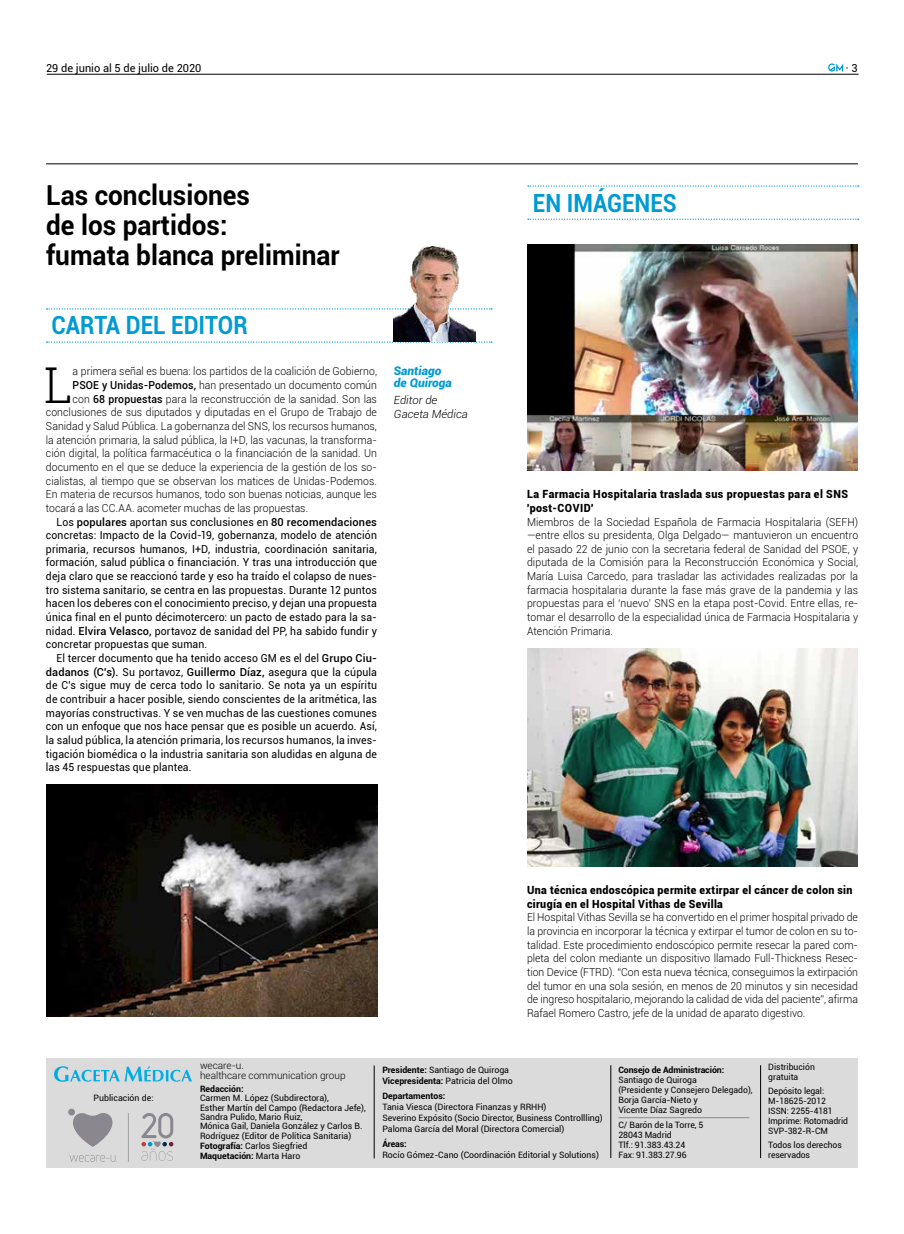
<style>
.page{position:relative;width:904px;height:1234px;background:#fff}
.page>*{position:absolute;margin:0;border:0;box-sizing:border-box;transform-origin:0 0}
.t1{font:300 49.38px "Roboto Slab";color:#000}
.t2{font:700 27.5px/30px "Roboto";color:#000;scale:.95 1}
.t3{font:700 25px "Roboto";letter-spacing:-.005em;color:#009bd2;scale:.9 1}
.t4{font:italic 900 11.88px/11.2px "Roboto";color:#009bd2}
.t5{font:900 11.25px/13.6px "Roboto";letter-spacing:.04em;color:#000;scale:.95 1}
.t6{font:italic 300 11.25px/13.8px "Roboto";color:#000}
.t7{font:300 11px/13.6px "Roboto";letter-spacing:.005em;color:#000;text-align:justify;scale:.95 1}
.t8{font:11px "Roboto";letter-spacing:.015em;color:#000;scale:.95 1}
.t9{font:11px "Roboto";letter-spacing:.015em;color:#000}
.t10{font:300 10px/10px "Roboto";color:#000}
.t11{font:8.75px/10px "Roboto";color:#000}
.t12{font:700 8.75px "Roboto";letter-spacing:-.01em;color:#000}
.s1{font-weight:500}
.s2{font-weight:700}
</style>
<div class="page">
<hr style="left:47px;top:74px;width:811px;height:1px;background:#000">
<svg style="left:828px;top:63px;width:15px;height:9px"></svg>
<hr style="left:46px;top:163px;width:811px;height:1px;background:#000">
<svg style="left:47px;top:308px;width:445px;height:1px"></svg>
<svg style="left:47px;top:341px;width:445px;height:1px"></svg>
<img style="left:46px;top:784px;width:331px;height:232px">
<svg style="left:528px;top:185px;width:330px;height:2px"></svg>
<svg style="left:528px;top:218px;width:330px;height:2px"></svg>
<img style="left:527px;top:244px;width:330px;height:227px">
<img style="left:527px;top:648px;width:330px;height:218px">
<img style="left:393px;top:246px;width:82px;height:95px">
<div style="left:46px;top:1057px;width:811px;height:109px;background:#dbdbdb"></div>
<svg style="left:54px;top:1066px;width:138px;height:15px"></svg>
<hr style="left:618px;top:1117px;width:131px;height:1px;background:#8c8b89">
<hr style="left:610px;top:1064px;width:1px;height:93px;background:#000">
<hr style="left:374px;top:1065px;width:1px;height:93px;background:#000">
<svg style="left:73px;top:1113px;width:39px;height:33px"></svg>
<div style="left:68px;top:1108px;width:7px;height:7px;background:#8a888e;border-radius:50%"></div>
<svg style="left:69px;top:1155px;width:47px;height:6px"></svg>
<svg style="left:141px;top:1113px;width:32px;height:47px"></svg>
<hr style="left:128px;top:1112px;width:1px;height:49px;background:#a2a0a2">
<hr style="left:760px;top:1064px;width:1px;height:93px;background:#000">
<p class="t9" style="left:46px;top:60px;width:157px">29 de junio al 5 de julio de 2020</p>
<p class="t9" style="left:845px;top:60px;width:13px">· 3</p>
<h2 class="t2" style="left:46px;top:179px;width:310px">Las conclusiones<br>de los partidos:<br>fumata blanca preliminar</h2>
<h3 class="t3" style="left:52px;top:308px;width:219px">CARTA DEL EDITOR</h3>
<h1 class="t1" style="left:44px;top:351px;width:30px">L</h1>
<p class="t7" style="left:73px;top:364px;width:322px">a primera señal es buena: los partidos de la coalición de Gobierno,</p>
<p class="t7" style="left:73px;top:378px;width:322px"><span class="s1">PSOE y Unidas-Podemos,</span> han presentado un documento común</p>
<p class="t7" style="left:73px;top:391px;width:322px">con <span class="s1">68 propuestas</span> para la reconstrucción de la sanidad. Son las</p>
<p class="t7" style="left:46px;top:405px;width:350px">conclusiones de sus diputados y diputadas en el Grupo de Trabajo de</p>
<p class="t7" style="left:46px;top:419px;width:350px">Sanidad y Salud Pública. La gobernanza del SNS, los recursos humanos,</p>
<p class="t7" style="left:46px;top:432px;width:350px">la atención primaria, la salud pública, la I+D, las vacunas, la transforma-</p>
<p class="t7" style="left:46px;top:446px;width:350px">ción digital, la política farmacéutica o la financiación de la sanidad. Un</p>
<p class="t7" style="left:46px;top:459px;width:350px">documento en el que se deduce la experiencia de la gestión de los so-</p>
<p class="t7" style="left:46px;top:473px;width:350px">cialistas, al tiempo que se observan los matices de Unidas-Podemos.</p>
<p class="t7" style="left:46px;top:487px;width:350px">En materia de recursos humanos, todo son buenas noticias, aunque les</p>
<p class="t7" style="left:46px;top:500px;width:277px">tocará a las CC.AA. acometer muchas de las propuestas.</p>
<p class="t8" style="left:57px;top:514px;width:339px">Los <span class="s1">populares</span> aportan sus conclusiones en <span class="s1">80 recomendaciones</span></p>
<p class="t8" style="left:46px;top:527px;width:350px">concretas: Impacto de la Covid-19, gobernanza, modelo de atención</p>
<p class="t8" style="left:46px;top:541px;width:350px">primaria, recursos humanos, I+D, industria, coordinación sanitaria,</p>
<p class="t8" style="left:46px;top:554px;width:350px">formación, salud pública o financiación. Y tras una introducción que</p>
<p class="t8" style="left:46px;top:568px;width:350px">deja claro que se reaccionó tarde y eso ha traído el colapso de nues-</p>
<p class="t8" style="left:46px;top:582px;width:350px">tro sistema sanitario, se centra en las propuestas. Durante 12 puntos</p>
<p class="t8" style="left:46px;top:595px;width:350px">hacen los deberes con el conocimiento preciso, y dejan una propuesta</p>
<p class="t8" style="left:46px;top:609px;width:350px">única final en el punto décimotercero: un pacto de estado para la sa-</p>
<p class="t8" style="left:46px;top:623px;width:350px">nidad. <span class="s1">Elvira Velasco,</span> portavoz de sanidad del PP, ha sabido fundir y</p>
<p class="t8" style="left:46px;top:636px;width:171px">concretar propuestas que suman.</p>
<p class="t8" style="left:57px;top:650px;width:339px">El tercer documento que ha tenido acceso GM es el del <span class="s1">Grupo Ciu-</span></p>
<p class="t8" style="left:46px;top:664px;width:350px"><span class="s1">dadanos (C's).</span> Su portavoz, <span class="s1">Guillermo Díaz,</span> asegura que la cúpula</p>
<p class="t8" style="left:46px;top:677px;width:350px">de C's sigue muy de cerca todo lo sanitario. Se nota ya un espíritu</p>
<p class="t8" style="left:46px;top:691px;width:350px">de contribuir a hacer posible, siendo conscientes de la aritmética, las</p>
<p class="t8" style="left:46px;top:704px;width:350px">mayorías constructivas. Y se ven muchas de las cuestiones comunes</p>
<p class="t8" style="left:46px;top:718px;width:350px">con un enfoque que nos hace pensar que es posible un acuerdo. Así,</p>
<p class="t8" style="left:46px;top:732px;width:350px">la salud pública, la atención primaria, los recursos humanos, la inves-</p>
<p class="t8" style="left:46px;top:745px;width:350px">tigación biomédica o la industria sanitaria son aludidas en alguna de</p>
<p class="t8" style="left:46px;top:759px;width:155px">las 45 respuestas que plantea.</p>
<p class="t4" style="left:394px;top:365px;width:59px">Santiago de Quiroga</p>
<p class="t6" style="left:394px;top:392px;width:75px">Editor de<br>Gaceta Médica</p>
<h3 class="t3" style="left:533px;top:185px;width:161px">EN IMÁGENES</h3>
<p class="t5" style="left:527px;top:487px;width:339px">La Farmacia Hospitalaria traslada sus propuestas para el SNS 'post-COVID'</p>
<p class="t7" style="left:527px;top:514px;width:350px">Miembros de la Sociedad Española de Farmacia Hospitalaria (SEFH) —entre ellos su presidenta, Olga Delgado— mantuvieron un encuentro el pasado 22 de junio con la secretaria federal de Sanidad del PSOE, y diputada de la Comisión para la Reconstrucción Económica y Social, María Luisa Carcedo, para trasladar las actividades realizadas por la farmacia hospitalaria durante la fase más grave de la pandemia y las propuestas para el ‘nuevo’ SNS en la etapa post-Covid. Entre ellas, re&shy;tomar el desarrollo de la especialidad única de Farmacia Hospitalaria y Atención Primaria.</p>
<p class="t5" style="left:527px;top:882px;width:344px">Una técnica endoscópica permite extirpar el cáncer de colon sin cirugía en el Hospital Vithas de Sevilla</p>
<p class="t7" style="left:527px;top:910px;width:350px">El Hospital Vithas Sevilla se ha convertido en el primer hospital privado de la provincia en incorporar la técnica y extirpar el tumor de colon en su to&shy;talidad. Este procedimiento endoscópico permite resecar la pared com&shy;pleta del colon mediante un dispositivo llamado Full-Thickness Resec&shy;tion Device (FTRD). “Con esta nueva técnica, conseguimos la extirpación del tumor en una sola sesión, en menos de 20 minutos y sin necesidad de ingreso hospitalario, mejorando la calidad de vida del paciente”, afirma Rafael Romero Castro, jefe de la unidad de aparato digestivo.</p>
<p class="t11" style="left:94px;top:1092px;width:61px">Publicación de:</p>
<p class="t10" style="left:200px;top:1059px;width:147px">wecare-u.<br>healthcare communication group</p>
<p class="t12" style="left:200px;top:1082px;width:45px">Redacción:</p>
<p class="t11" style="left:200px;top:1092px;width:167px;line-height:9.6px">Carmen M. López (Subdirectora),<br>Esther Martín del Campo (Redactora Jefe), Sandra Pulido, Mario Ruiz,<br>Mónica Gail, Daniela González y Carlos B.<br>Rodríguez (Editor de Política Sanitaria)<br><span class="s2">Fotografía:</span> Carlos Siegfried<br><span class="s2">Maquetación:</span> Marta Haro</p>
<p class="t11" style="left:382px;top:1063px;width:132px;line-height:11.2px"><span class="s2">Presidente:</span> Santiago de Quiroga<br><span class="s2">Vicepresidenta:</span> Patricia del Olmo</p>
<p class="t12" style="left:382px;top:1088px;width:64px">Departamentos:</p>
<p class="t11" style="left:382px;top:1100px;width:222px;line-height:11.2px">Tania Viesca (Directora Finanzas y RRHH)<br>Severino Expósito (Socio Director, Business Controllling)<br>Paloma García del Moral (Directora Comercial)</p>
<p class="t12" style="left:382px;top:1137px;width:26px">Áreas:</p>
<p class="t11" style="left:382px;top:1149px;width:218px">Rocío Gómez-Cano (Coordinación Editorial y Solutions)</p>
<p class="t12" style="left:618px;top:1063px;width:107px">Consejo de Administración:</p>
<p class="t11" style="left:618px;top:1074px;width:136px">Santiago de Quiroga<br>(Presidente y Consejero Delegado),<br>Borja García-Nieto y<br>Vicente Díaz Sagredo</p>
<p class="t11" style="left:618px;top:1119px;width:87px">C/ Barón de la Torre, 5<br>28043 Madrid<br>Tlf.: 91.383.43.24<br>Fax: 91.383.27.96</p>
<p class="t11" style="left:768px;top:1061px;width:48px">Distribución gratuita</p>
<p class="t11" style="left:768px;top:1085px;width:81px">Depósito legal:<br>M-18625-2012<br>ISSN: 2255-4181<br>Imprime: Rotomadrid<br>SVP-382-R-CM</p>
<p class="t11" style="left:768px;top:1139px;width:75px">Todos los derechos reservados</p>
</div>
